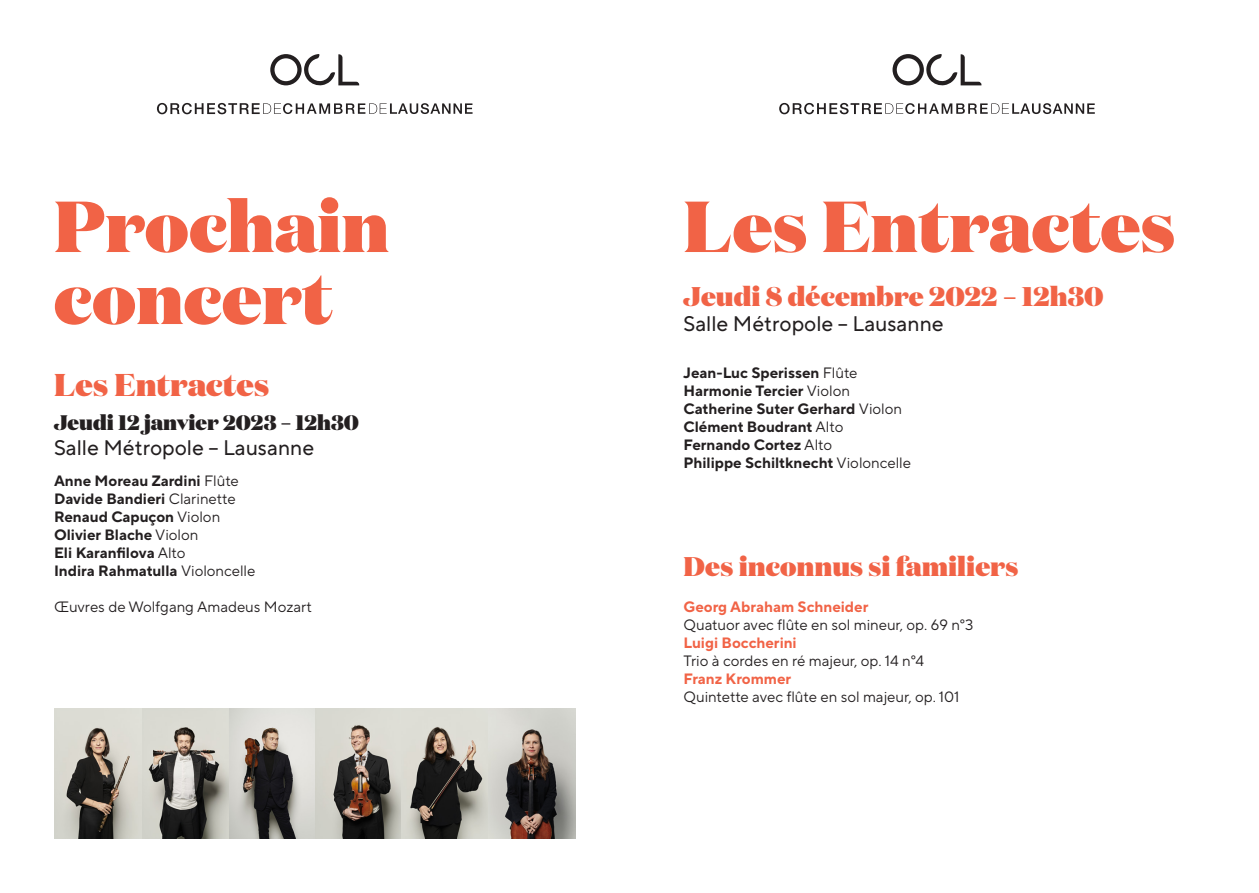
<style>
.page{position:relative;width:1259px;height:893px;background:#fff}
.page>*{position:absolute;margin:0;border:0;box-sizing:border-box;transform-origin:0 0}
.t1{font:900 72px/72px "Domaine Display";color:#f16346}
.t2{font:900 31.5px "Domaine Display";color:#f16346}
.t3{font:900 27px "Domaine Display";color:#f16346}
.t4{font:21px "TT Norms Pro";color:#231f20}
.t5{font:900 21px "Domaine Display";color:#231f20}
.t6{font:700 15px/18px "TT Norms Pro";color:#231f20}
.t7{font:15px "TT Norms Pro";color:#231f20}
.t8{font:700 15px "TT Norms Pro";color:#f16346}
.s1{font-weight:400}
</style>
<div class="page">
<svg style="left:892px;top:54px;width:89px;height:32px"></svg>
<svg style="left:779px;top:103px;width:315px;height:11px"></svg>
<svg style="left:270px;top:54px;width:89px;height:32px"></svg>
<svg style="left:157px;top:103px;width:315px;height:11px"></svg>
<img style="left:54px;top:709px;width:521px;height:130px">
<h1 class="t1" style="left:54px;top:189px;width:337px">Prochain concert</h1>
<h2 class="t2" style="left:54px;top:364px;width:217px">Les Entractes</h2>
<h3 class="t5" style="left:54px;top:408px;width:306px">Jeudi 12 janvier 2023 – 12h30</h3>
<h3 class="t4" style="left:54px;top:432px;width:262px">Salle Métropole – Lausanne</h3>
<p class="t6" style="left:54px;top:472px;width:203px">Anne Moreau Zardini <span class="s1">Flûte<br></span>Davide Bandieri <span class="s1">Clarinette<br></span>Renaud Capuçon <span class="s1">Violon<br></span>Olivier Blache <span class="s1">Violon<br></span>Eli Karanfilova <span class="s1">Alto<br></span>Indira Rahmatulla <span class="s1">Violoncelle</span></p>
<p class="t7" style="left:54px;top:596px;width:259px">Œuvres de Wolfgang Amadeus Mozart</p>
<h1 class="t1" style="left:683px;top:189px;width:493px">Les Entractes</h1>
<h3 class="t3" style="left:683px;top:278px;width:421px">Jeudi 8 décembre 2022 – 12h30</h3>
<h3 class="t4" style="left:683px;top:309px;width:262px">Salle Métropole – Lausanne</h3>
<p class="t6" style="left:683px;top:364px;width:229px">Jean-Luc Sperissen <span class="s1">Flûte<br></span>Harmonie Tercier <span class="s1">Violon<br></span>Catherine Suter Gerhard <span class="s1">Violon<br></span>Clément Boudrant <span class="s1">Alto<br></span>Fernando Cortez <span class="s1">Alto<br></span>Philippe Schiltknecht <span class="s1">Violoncelle</span></p>
<h3 class="t3" style="left:683px;top:548px;width:336px">Des inconnus si familiers</h3>
<p class="t8" style="left:683px;top:596px;width:186px">Georg Abraham Schneider</p>
<p class="t7" style="left:683px;top:614px;width:291px">Quatuor avec flûte en sol mineur, op. 69 n°3</p>
<p class="t8" style="left:683px;top:632px;width:115px">Luigi Boccherini</p>
<p class="t7" style="left:683px;top:650px;width:242px">Trio à cordes en ré majeur, op. 14 n°4</p>
<p class="t8" style="left:683px;top:668px;width:109px">Franz Krommer</p>
<p class="t7" style="left:683px;top:686px;width:277px">Quintette avec flûte en sol majeur, op. 101</p>
</div>
